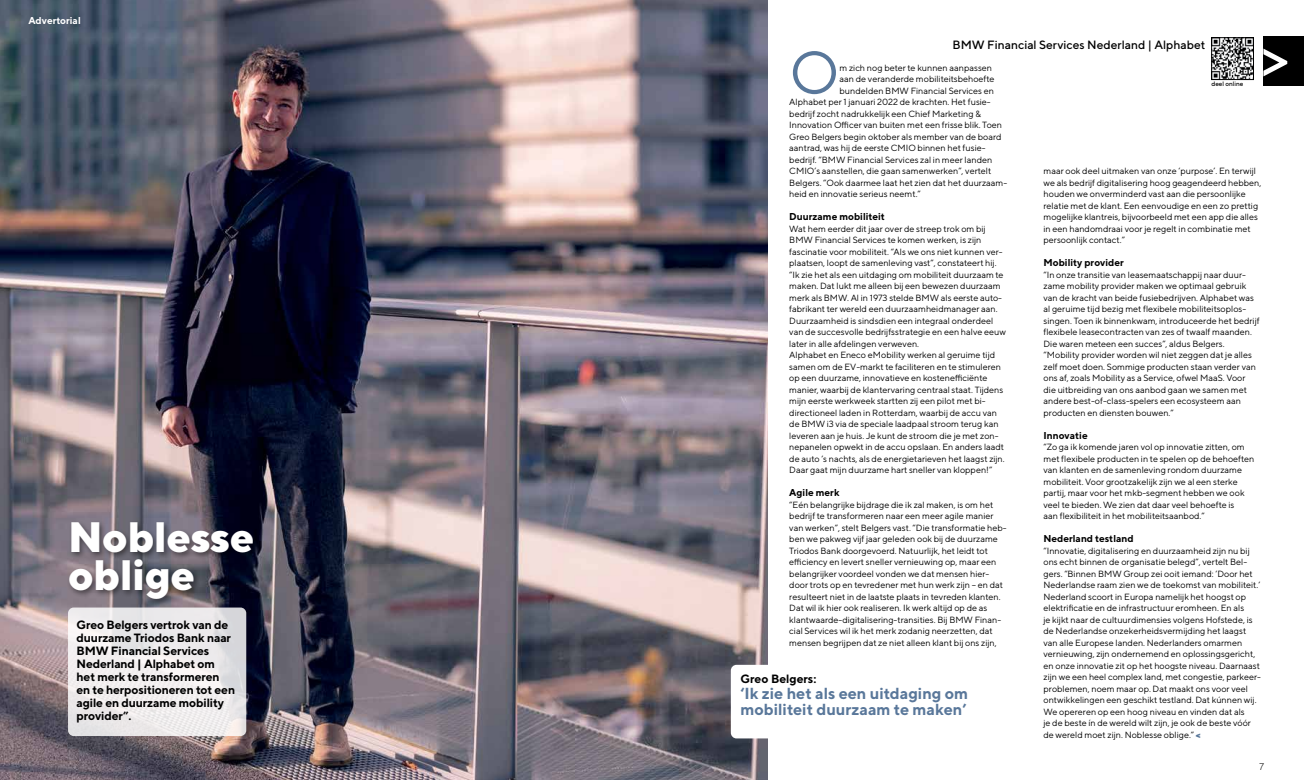
<style>
.page{position:relative;width:1304px;height:780px;background:#fff}
.page>*{position:absolute;margin:0;border:0;box-sizing:border-box;transform-origin:0 0}
.t1{font:59.8px "TT Norms";color:#59779a}
.t2{font:800 42.5px/38px "TT Norms";letter-spacing:-.01em;color:#fff}
.t3{font:700 16px/16px "TT Norms";color:#59779a}
.t4{font:700 12px/13px "TT Norms";letter-spacing:-.01em;color:#000}
.t5{font:500 12px "TT Norms";color:#000}
.t6{font:700 10px "TT Norms";color:#000}
.t7{font:700 10px "TT Norms";color:#fff}
.t8{font:300 10px "Linotte";color:#000}
.t9{font:9px/11.5px "TT Norms";color:#000}
.t10{font:500 6.4px "TT Norms";color:#000}
.s1{font-weight:900;color:#59779a}
</style>
<div class="page">
<div style="left:1263px;top:36px;width:41px;height:50px;background:#000"></div>
<img style="left:0;top:0;width:767px;height:780px">
<svg style="left:1263px;top:49px;width:24px;height:27px"></svg>
<svg style="left:68px;top:607px;width:178px;height:129px;fill:#edebec"></svg>
<div style="left:67px;top:519px;width:194px;height:88px;background:#000;opacity:.45"></div>
<img style="left:1213px;top:40px;width:39px;height:38px">
<div style="left:1211px;top:38px;width:43px;height:42px;border:1px solid #000"></div>
<div style="left:731px;top:664px;width:289px;height:74px;background:#fff;border-radius:6px"></div>
<p class="t7" style="left:28px;top:14px;width:54px">Advertorial</p>
<h2 class="t2" style="left:68px;top:517px;width:188px">Noblesse oblige</h2>
<h3 class="t4" style="left:77px;top:618px;width:160px">Greo Belgers vertrok van de duurzame Triodos Bank naar<br>BMW Financial Services<br>Nederland | Alphabet om het merk te transformeren en te herpositioneren tot een agile en duurzame mobility provider”.</h3>
<h3 class="t5" style="left:953px;top:37px;width:254px">BMW Financial Services Nederland | Alphabet</h3>
<h1 class="t1" style="left:789px;top:36px;width:52px">O</h1>
<p class="t9" style="left:840px;top:61px;width:154px">m zich nog beter te kunnen aanpassen</p>
<p class="t9" style="left:840px;top:73px;width:157px">aan de veranderde mobiliteitsbehoefte</p>
<p class="t9" style="left:840px;top:84px;width:156px">bundelden BMW Financial Services en</p>
<p class="t9" style="left:789px;top:96px;width:203px">Alphabet per 1 januari 2022 de krachten. Het fusie-</p>
<p class="t9" style="left:789px;top:107px;width:193px">bedrijf zocht nadrukkelijk een Chief Marketing &amp;</p>
<p class="t9" style="left:789px;top:119px;width:214px">Innovation Officer van buiten met een frisse blik. Toen</p>
<p class="t9" style="left:789px;top:130px;width:214px">Greo Belgers begin oktober als member van de board</p>
<p class="t9" style="left:789px;top:142px;width:198px">aantrad, was hij de eerste CMIO binnen het fusie-</p>
<p class="t9" style="left:789px;top:153px;width:204px">bedrijf. “BMW Financial Services zal in meer landen</p>
<p class="t9" style="left:789px;top:165px;width:203px">CMIO’s aanstellen, die gaan samenwerken”, vertelt</p>
<p class="t9" style="left:789px;top:176px;width:219px">Belgers. “Ook daarmee laat het zien dat het duurzaam-</p>
<p class="t9" style="left:789px;top:188px;width:133px">heid en innovatie serieus neemt.”</p>
<p class="t6" style="left:789px;top:210px;width:97px">Duurzame mobiliteit</p>
<p class="t9" style="left:789px;top:222px;width:218px">Wat hem eerder dit jaar over de streep trok om bij BMW Financial Services te komen werken, is zijn fascinatie voor mobiliteit. “Als we ons niet kunnen ver&shy;plaatsen, loopt de samenleving vast”, constateert hij. “Ik zie het als een uitdaging om mobiliteit duurzaam te maken. Dat lukt me alleen bij een bewezen duurzaam merk als BMW. Al in 1973 stelde BMW als eerste auto&shy;fabrikant ter wereld een duurzaamheidmanager aan.<br>Duurzaamheid is sindsdien een integraal onderdeel van de succesvolle bedrijfsstrategie en een halve eeuw later in alle afdelingen verweven.<br>Alphabet en Eneco eMobility werken al geruime tijd samen om de EV-markt te faciliteren en te stimuleren op een duurzame, innovatieve en kostenefficiënte manier, waarbij de klantervaring centraal staat. Tijdens mijn eerste werkweek startten zij een pilot met bi&shy;directioneel laden in Rotterdam, waarbij de accu van de BMW i3 via de speciale laadpaal stroom terug kan leveren aan je huis. Je kunt de stroom die je met zon&shy;nepanelen opwekt in de accu opslaan. En anders laadt de auto ’s nachts, als de energietarieven het laagst zijn.<br>Daar gaat mijn duurzame hart sneller van kloppen!”</p>
<p class="t6" style="left:789px;top:486px;width:52px">Agile merk</p>
<p class="t9" style="left:789px;top:498px;width:219px">“Eén belangrijke bijdrage die ik zal maken, is om het bedrijf te transformeren naar een meer agile manier van werken”, stelt Belgers vast. “Die transformatie heb&shy;ben we pakweg vijf jaar geleden ook bij de duurzame Triodos Bank doorgevoerd. Natuurlijk, het leidt tot efficiency en levert sneller vernieuwing op, maar een belangrijker voordeel vonden we dat mensen hier&shy;door trots op en tevredener met hun werk zijn – en dat resulteert niet in de laatste plaats in tevreden klanten.<br>Dat wil ik hier ook realiseren. Ik werk altijd op de as klantwaarde-digitalisering-transities. Bij BMW Finan&shy;cial Services wil ik het merk zodanig neerzetten, dat mensen begrijpen dat ze niet alleen klant bij ons zijn,</p>
<p class="t10" style="left:1211px;top:80px;width:33px">deel online</p>
<p class="t9" style="left:1044px;top:165px;width:219px">maar ook deel uitmaken van onze ‘purpose’. En terwijl we als bedrijf digitalisering hoog geagendeerd hebben, houden we onverminderd vast aan die persoonlijke relatie met de klant. Een eenvoudige en een zo prettig mogelijke klantreis, bijvoorbeeld met een app die alles in een handomdraai voor je regelt in combinatie met persoonlijk contact.”</p>
<p class="t6" style="left:1044px;top:256px;width:82px">Mobility provider</p>
<p class="t9" style="left:1044px;top:268px;width:218px">“In onze transitie van leasemaatschappij naar duur&shy;zame mobility provider maken we optimaal gebruik van de kracht van beide fusiebedrijven. Alphabet was al geruime tijd bezig met flexibele mobiliteitsoplos&shy;singen. Toen ik binnenkwam, introduceerde het bedrijf flexibele leasecontracten van zes of twaalf maanden.<br>Die waren meteen een succes”, aldus Belgers. “Mobility provider worden wil niet zeggen dat je alles zelf moet doen. Sommige producten staan verder van ons af, zoals Mobility as a Service, ofwel MaaS. Voor die uitbreiding van ons aanbod gaan we samen met andere best-of-class-spelers een ecosysteem aan producten en diensten bouwen.”</p>
<p class="t6" style="left:1044px;top:429px;width:46px">Innovatie</p>
<p class="t9" style="left:1044px;top:441px;width:212px">“Zo ga ik komende jaren vol op innovatie zitten, om met flexibele producten in te spelen op de behoeften van klanten en de samenleving rondom duurzame mobiliteit. Voor grootzakelijk zijn we al een sterke partij, maar voor het mkb-segment hebben we ook veel te bieden. We zien dat daar veel behoefte is<br>aan flexibiliteit in het mobiliteitsaanbod.”</p>
<p class="t6" style="left:1044px;top:532px;width:92px">Nederland testland</p>
<p class="t9" style="left:1044px;top:544px;width:219px">“Innovatie, digitalisering en duurzaamheid zijn nu bij ons echt binnen de organisatie belegd”, vertelt Bel&shy;gers. “Binnen BMW Group zei ooit iemand: ‘Door het Nederlandse raam zien we de toekomst van mobiliteit.’ Nederland scoort in Europa namelijk het hoogst op elektrificatie en de infrastructuur eromheen. En als<br>je kijkt naar de cultuurdimensies volgens Hofstede, is de Nederlandse onzekerheidsvermijding het laagst van alle Europese landen. Nederlanders omarmen vernieuwing, zijn ondernemend en oplossingsgericht, en onze innovatie zit op het hoogste niveau. Daarnaast zijn we een heel complex land, met congestie, parkeer&shy;problemen, noem maar op. Dat maakt ons voor veel ontwikkelingen een geschikt testland. Dat kúnnen wij.<br>We opereren op een hoog niveau en vinden dat als<br>je de beste ín de wereld wilt zijn, je ook de beste vóór de wereld moet zijn. Noblesse oblige.” <span class="s1">&lt;</span></p>
<h3 class="t4" style="left:740px;top:671px;width:77px">Greo Belgers:</h3>
<h3 class="t3" style="left:740px;top:684px;width:229px">‘Ik zie het als een uitdaging om mobiliteit duurzaam te maken’</h3>
<p class="t8" style="left:1259px;top:760px;width:7px">7</p>
</div>
